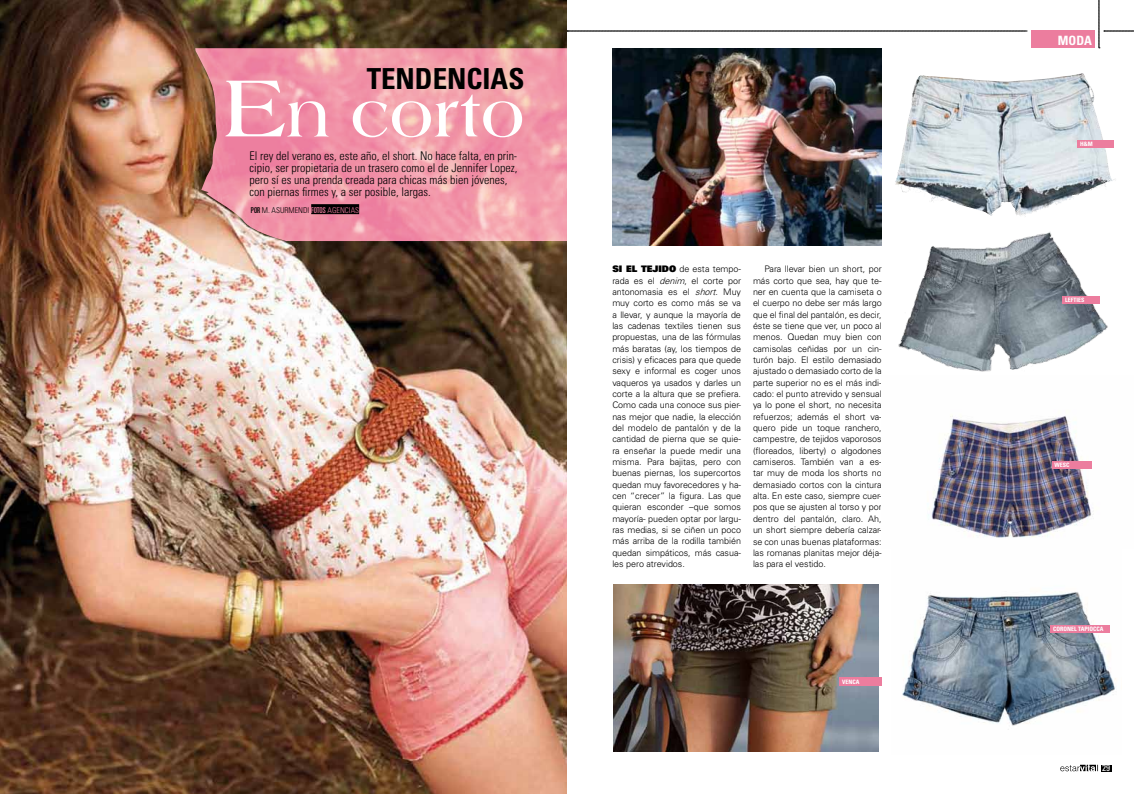
<style>
.page{position:relative;width:1134px;height:794px;background:#fff}
.page>*{position:absolute;margin:0;border:0;box-sizing:border-box;transform-origin:0 0}
.t1{font:700 65.7px "Americana";color:#fff}
.t2{font:700 condensed 29px "Univers";color:#000}
.t3{font:700 condensed 12.8px "Univers";color:#fff}
.t4{font:300 condensed 12px/12px "Univers";color:#000}
.t5{font:300 9px/11.3px "Univers";letter-spacing:-.005em;color:#000;text-align:justify}
.t6{font:condensed 9px "Univers";color:#fff}
.t7{font:300 condensed 8px "Univers";color:#000}
.t8{font:700 condensed 6px "Univers";color:#fff}
.s1{font-size:87px}
.s2{font-weight:400;font-stretch:ultra-condensed}
.s3{font-weight:400;font-stretch:ultra-condensed;color:#ec7d9e}
.s4{color:#ec7d9e}
.s5{font-weight:900}
.s6{font-style:italic}
</style>
<div class="page">
<div style="left:1031px;top:31px;width:64px;height:17px;background:#ec7d9e"></div>
<svg style="left:567px;top:31px;width:460px;height:1px"></svg>
<svg style="left:1099px;top:0;width:35px;height:49px"></svg>
<img style="left:612px;top:48px;width:270px;height:198px">
<img style="left:0;top:0;width:567px;height:794px">
<img style="left:613px;top:584px;width:266px;height:168px">
<img style="left:902px;top:592px;width:214px;height:138px">
<img style="left:928px;top:416px;width:164px;height:122px">
<img style="left:898px;top:232px;width:210px;height:139px">
<img style="left:895px;top:73px;width:187px;height:120px">
<svg style="left:195px;top:48px;width:372px;height:193px"></svg>
<div style="left:311px;top:204px;width:48px;height:10px;background:#000"></div>
<div style="left:1077px;top:140px;width:37px;height:7px;background:#ec7d9e"></div>
<div style="left:1062px;top:296px;width:38px;height:7px;background:#ec7d9e"></div>
<div style="left:1052px;top:461px;width:39px;height:8px;background:#ec7d9e"></div>
<div style="left:1050px;top:624px;width:60px;height:8px;background:#ec7d9e"></div>
<div style="left:839px;top:677px;width:43px;height:9px;background:#ec7d9e"></div>
<div style="left:1101px;top:765px;width:10px;height:6px;background:#000"></div>
<svg style="left:1060px;top:764px;width:38px;height:7px"></svg>
<h2 class="t2" style="left:367px;top:60px;width:159px">TENDENCIAS</h2>
<h1 class="t1" style="left:224px;top:78px;width:302px"><span class="s1">E</span>n corto</h1>
<h3 class="t4" style="left:249px;top:150px;width:269px">El rey del verano es, este año, el short. No hace falta, en prin&shy;cipio, ser propietaria de un trasero como el de Jennifer Lopez, pero sí es una prenda creada para chicas más bien jóvenes, con piernas firmes y, a ser posible, largas.</h3>
<p class="t7" style="left:251px;top:205px;width:110px"><span class="s2">POR</span> m. asurmen di <span class="s3">FOTOS</span> <span class="s4">agencias</span></p>
<p class="t5" style="left:612px;top:263px;width:130px"><span class="s5">SI EL TEJIDO</span> de esta tempo&shy;rada es el <span class="s6">denim</span>, el corte por antonomasia es el <span class="s6">short</span>. Muy muy corto es como más se va a llevar, y aunque la mayoría de las cadenas textiles tienen sus propuestas, una de las fórmulas más baratas (ay, los tiempos de crisis) y eficaces para que quede sexy e informal es coger unos vaqueros ya usados y darles un corte a la altura que se prefiera.<br>Como cada una conoce sus pier&shy;nas mejor que nadie, la elección del modelo de pantalón y de la cantidad de pierna que se quie&shy;ra enseñar la puede medir una misma. Para bajitas, pero con buenas piernas, los supercortos quedan muy favorecedores y ha&shy;cen “crecer” la figura. Las que quieran esconder –que somos mayoría- pueden optar por largu&shy;ras medias, si se ciñen un poco más arriba de la rodilla también quedan simpáticos, más casua&shy;les pero atrevidos.</p>
<p class="t5" style="left:753px;top:263px;width:130px;text-indent:11px">Para llevar bien un short, por más corto que sea, hay que te&shy;ner en cuenta que la camiseta o el cuerpo no debe ser más largo que el final del pantalón, es decir, éste se tiene que ver, un poco al menos. Quedan muy bien con camisolas ceñidas por un cin&shy;turón bajo. El estilo demasiado ajustado o demasiado corto de la parte superior no es el más indi&shy;cado: el punto atrevido y sensual ya lo pone el short, no necesita refuerzos; además el short va&shy;quero pide un toque ranchero, campestre, de tejidos vaporosos (floreados, liberty) o algodones camiseros. También van a es&shy;tar muy de moda los shorts no demasiado cortos con la cintura alta. En este caso, siempre cuer&shy;pos que se ajusten al torso y por dentro del pantalón, claro. Ah, un short siempre debería calzar&shy;se con unas buenas plataformas: las romanas planitas mejor déja&shy;las para el vestido.</p>
<p class="t8" style="left:842px;top:678px;width:19px">VENCA</p>
<h3 class="t3" style="left:1058px;top:32px;width:36px">MODA</h3>
<p class="t8" style="left:1080px;top:140px;width:14px">H&amp;M</p>
<p class="t8" style="left:1065px;top:296px;width:13px">LEFTIES</p>
<p class="t8" style="left:1054px;top:461px;width:10px">WESC</p>
<p class="t8" style="left:1053px;top:625px;width:52px">CORONEL TAPIOCCA</p>
<p class="t6" style="left:1102px;top:762px;width:9px">29</p>
</div>
